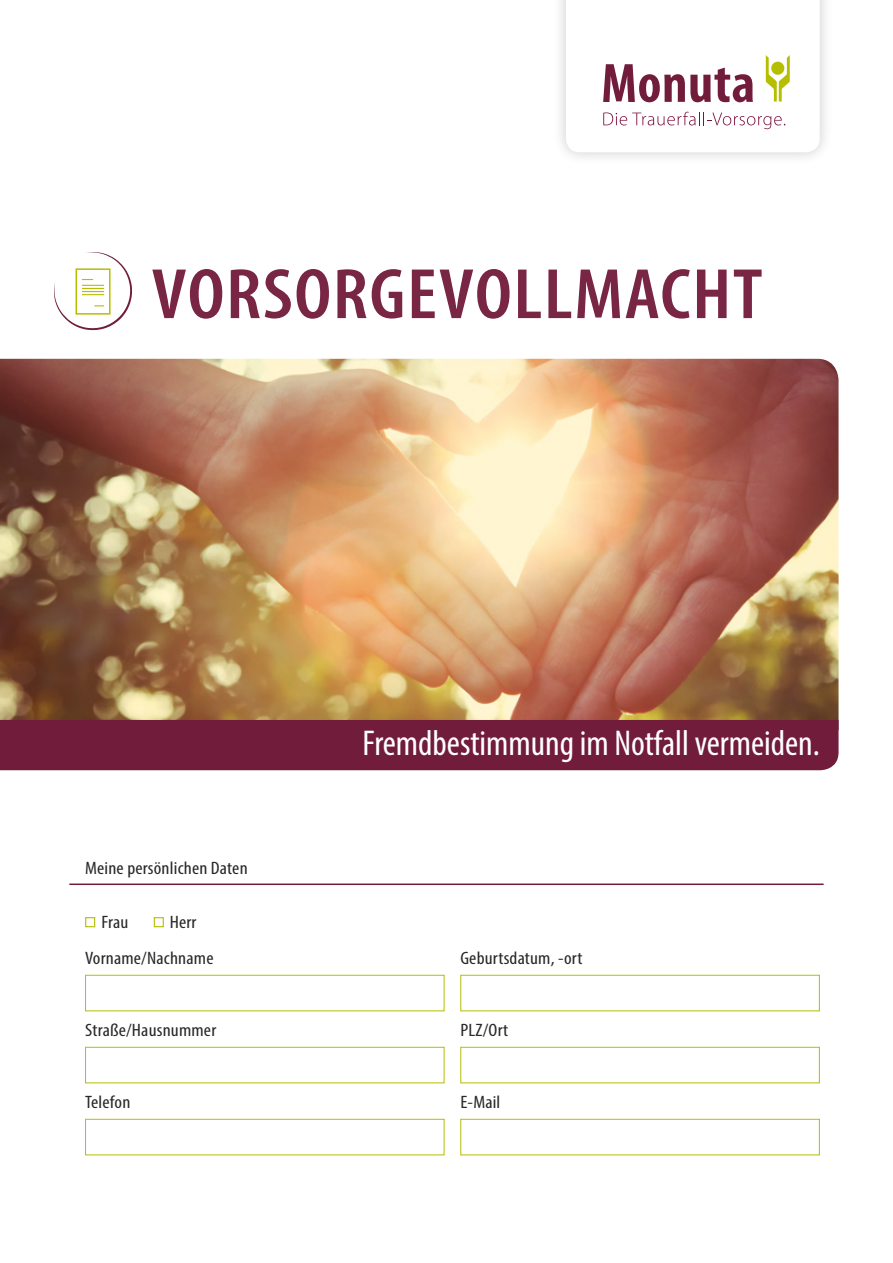
<style>
.page{position:relative;width:893px;height:1263px;background:#fff}
.page>*{position:absolute;margin:0;border:0;box-sizing:border-box;transform-origin:0 0}
.t1{font:600 condensed 72px "Myriad Pro";letter-spacing:.02em;color:#792644;scale:1.1 1}
.t2{font:condensed 36px "Myriad Pro";color:#fff}
.t3{font:condensed 18px/35.8px "Myriad Pro";letter-spacing:.01em;color:#282827;scale:1.1 1}
</style>
<div class="page">
<img style="left:0;top:359px;width:838px;height:361px">
<div style="left:0;top:720px;width:838px;height:50px;background:#721c3c"></div>
<div style="left:552px;top:0;width:282px;height:166px;background:#000;opacity:.3"></div>
<hr style="left:69px;top:883px;width:755px;height:2px;background:#721c3c">
<div style="left:154px;top:917px;width:10px;height:10px;border:1px solid #b6be00"></div>
<div style="left:85px;top:917px;width:10px;height:10px;border:1px solid #b6be00"></div>
<svg style="left:85px;top:974px;width:360px;height:38px"></svg>
<svg style="left:460px;top:974px;width:360px;height:38px"></svg>
<svg style="left:85px;top:1046px;width:360px;height:38px"></svg>
<svg style="left:460px;top:1046px;width:360px;height:38px"></svg>
<svg style="left:85px;top:1118px;width:360px;height:38px"></svg>
<svg style="left:460px;top:1118px;width:360px;height:38px"></svg>
<svg style="left:54px;top:252px;width:78px;height:78px"></svg>
<svg style="left:566px;top:0;width:254px;height:152px"></svg>
<h1 class="t1" style="left:152px;top:250px;width:557px">VORSORGEVOLLMACHT</h1>
<p class="t3" style="left:85px;top:850px;width:149px">Meine persönlichen Daten</p>
<p class="t3" style="left:85px;top:904px;width:118px;text-indent:85px">Herr<br>Vorname/Nachname</p>
<p class="t3" style="left:101px;top:904px;width:26px">Frau</p>
<p class="t3" style="left:85px;top:1012px;width:121px">Straße/Hausnummer</p>
<p class="t3" style="left:85px;top:1084px;width:43px">Telefon</p>
<h2 class="t2" style="left:362px;top:722px;width:459px">Fremdbestimmung im Notfall vermeiden.</h2>
<p class="t3" style="left:460px;top:940px;width:113px">Geburtsdatum, -ort</p>
<p class="t3" style="left:460px;top:1012px;width:45px">PLZ/Ort</p>
<p class="t3" style="left:460px;top:1084px;width:38px">E-Mail</p>
</div>
